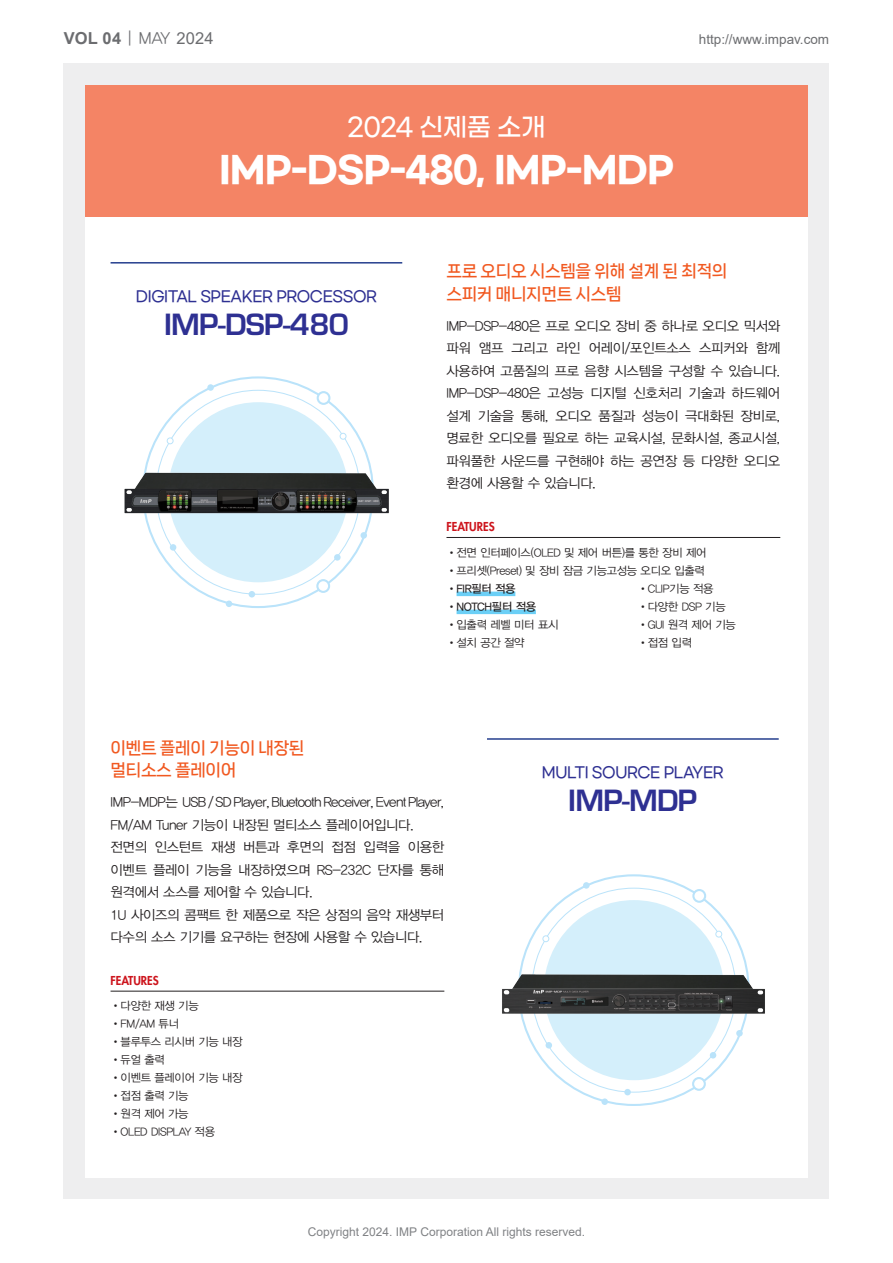
<style>
.page{position:relative;width:893px;height:1263px;background:#fff}
.page>*{position:absolute;margin:0;border:0;box-sizing:border-box;transform-origin:0 0}
.t1{font:700 36px "Gmarket Sans";letter-spacing:-.025em;color:#fff}
.t2{font:600 28.5px "Eurostile LT Std";letter-spacing:-.025em;color:#2e3092}
.t3{font:500 25.5px "Gmarket Sans";letter-spacing:-.025em;color:#fff}
.t4{font:16.5px "Nanum Square Neo c Bd";letter-spacing:-.025em;color:#f15921}
.t5{font:700 16.5px "Arial";color:#6c6d70}
.t6{font:500 15px "Gmarket Sans";letter-spacing:-.025em;color:#2e3092;scale:.95 1}
.t7{font:13.5px/22.5px "YDVYGO32";letter-spacing:-.025em;color:#231f20;text-align:justify}
.t8{font:13.5px "Arial";color:#6c6d70}
.t9{font:12px "Arial";color:#808285}
.목차용_모델명{font:800 12px "Futura Std";color:#cd151d;scale:.95 1}
.t10{font:11.25px "YDVYGO32";letter-spacing:-.025em;color:#231f20}
.t11{font:11.25px "YDVYGO33";letter-spacing:-.025em;color:#231f20}
.s1{font-family:"YDVYGO32";font-weight:400}
.s2{font-weight:400}
.s3{font-family:"YDVYGO32"}
</style>
<div class="page">
<div style="left:64px;top:64px;width:765px;height:1135px;background:#eeeeef"></div>
<div style="left:85px;top:217px;width:723px;height:961px;background:#fff"></div>
<div style="left:85px;top:85px;width:723px;height:132px;background:#f48465"></div>
<hr style="left:446px;top:537px;width:334px;height:1px;background:#231f20">
<hr style="left:457px;top:592px;width:58px;height:4px;background:#6bcff6">
<hr style="left:457px;top:610px;width:79px;height:4px;background:#6bcff6">
<hr style="left:111px;top:991px;width:333px;height:1px;background:#231f20">
<div style="left:168px;top:402px;width:180px;height:180px;background:#d4effb;border-radius:50%"></div>
<div style="left:317px;top:391px;width:13px;height:14px;border:2px solid #bae3fa;border-radius:50%"></div>
<div style="left:316px;top:579px;width:14px;height:14px;border:2px solid #bae3fa;border-radius:50%"></div>
<div style="left:360px;top:532px;width:7px;height:7px;background:#bae3fa;border-radius:50%"></div>
<div style="left:207px;top:384px;width:7px;height:7px;background:#bae3fa;border-radius:50%"></div>
<div style="left:170px;top:544px;width:6px;height:7px;background:#bae3fa;border-radius:50%"></div>
<div style="left:334px;top:554px;width:7px;height:7px;background:#bae3fa;border-radius:50%"></div>
<div style="left:226px;top:600px;width:6px;height:7px;background:#bae3fa;border-radius:50%"></div>
<svg style="left:249px;top:591px;width:6px;height:6px"></svg>
<div style="left:340px;top:433px;width:6px;height:7px;border:1px solid #bae3fa;border-radius:50%"></div>
<div style="left:167px;top:437px;width:6px;height:7px;border:1px solid #bae3fa;border-radius:50%"></div>
<img style="left:124px;top:468px;width:265px;height:49px">
<div style="left:544px;top:900px;width:180px;height:180px;background:#d4effb;border-radius:50%"></div>
<div style="left:692px;top:889px;width:14px;height:14px;border:2px solid #bae3fa;border-radius:50%"></div>
<div style="left:692px;top:1077px;width:14px;height:14px;border:2px solid #bae3fa;border-radius:50%"></div>
<div style="left:736px;top:1030px;width:7px;height:6px;background:#bae3fa;border-radius:50%"></div>
<div style="left:583px;top:882px;width:7px;height:7px;background:#bae3fa;border-radius:50%"></div>
<svg style="left:546px;top:1042px;width:6px;height:6px"></svg>
<svg style="left:710px;top:1052px;width:6px;height:6px"></svg>
<div style="left:601px;top:1098px;width:7px;height:7px;background:#bae3fa;border-radius:50%"></div>
<div style="left:624px;top:1089px;width:7px;height:6px;background:#bae3fa;border-radius:50%"></div>
<div style="left:715px;top:931px;width:7px;height:6px;border:1px solid #bae3fa;border-radius:50%"></div>
<div style="left:542px;top:935px;width:7px;height:7px;border:1px solid #bae3fa;border-radius:50%"></div>
<img style="left:513px;top:970px;width:240px;height:18px">
<img style="left:502px;top:988px;width:263px;height:30px">
<hr style="left:111px;top:262px;width:291px;height:2px;background:#253f8e">
<hr style="left:487px;top:738px;width:292px;height:2px;background:#253f8e">
<p class="t5" style="left:64px;top:26px;width:151px">VOL 04 <span class="s1">| MAY</span> <span class="s2">2024</span></p>
<p class="t8" style="left:699px;top:30px;width:132px">http://www.impav.com</p>
<p class="t3" style="left:347px;top:113px;width:200px">2024 신제품 소개</p>
<p class="t1" style="left:219px;top:149px;width:456px">IMP-DSP-480, IMP-MDP</p>
<p class="t6" style="left:136px;top:288px;width:255px">DIGITAL SPEAKER PROCESSOR</p>
<p class="t2" style="left:164px;top:306px;width:186px">IMP-DSP-480</p>
<p class="t4" style="left:446px;top:262px;width:283px">프로 오디오 시스템을 위해 설계 된 최적의</p>
<p class="t4" style="left:446px;top:285px;width:177px">스피커 매니지먼트 시스템</p>
<p class="t7" style="left:446px;top:314px;width:335px">IMP-DSP-480은 프로 오디오 장비 중 하나로 오디오 믹서와 파워 앰프 그리고 라인 어레이/포인트소스 스피커와 함께 사용하여 고품질의 프로 음향 시스템을 구성할 수 있습니다.<br>IMP-DSP-480은 고성능 디지털 신호처리 기술과 하드웨어 설계 기술을 통해, 오디오 품질과 성능이 극대화된 장비로, 명료한 오디오를 필요로 하는 교육시설, 문화시설, 종교시설, 파워풀한 사운드를 구현해야 하는 공연장 등 다양한 오디오 환경에 사용할 수 있습니다.</p>
<p class="목차용_모델명" style="left:446px;top:519px;width:52px">FEATURES</p>
<p class="t10" style="left:446px;top:545px;width:261px">•전면 인터페이스(OLED 및 제어 버튼)를 통한 장비 제어</p>
<p class="t10" style="left:446px;top:563px;width:260px">•프리셋(Preset) 및 장비 잠금 기능고성능 오디오 입출력</p>
<p class="t11" style="left:446px;top:581px;width:71px"><span class="s3">•</span>FIR필터 적용</p>
<p class="t10" style="left:638px;top:581px;width:77px">•CLIP기능 적용</p>
<p class="t11" style="left:446px;top:599px;width:91px"><span class="s3">•</span>NOTCH필터 적용</p>
<p class="t10" style="left:638px;top:599px;width:89px">•다양한 DSP 기능</p>
<p class="t10" style="left:446px;top:617px;width:113px">•입출력 레벨 미터 표시</p>
<p class="t10" style="left:638px;top:617px;width:100px">•GUI 원격 제어 기능</p>
<p class="t10" style="left:446px;top:635px;width:80px">•설치 공간 절약</p>
<p class="t10" style="left:638px;top:635px;width:56px">•접점 입력</p>
<p class="t4" style="left:111px;top:739px;width:196px">이벤트 플레이 기능이 내장된</p>
<p class="t4" style="left:111px;top:761px;width:127px">멀티소스 플레이어</p>
<p class="t7" style="left:111px;top:790px;width:335px">IMP-MDP는 USB / SD Player, Bluetooth Receiver, Event Player,<br>FM/AM Tuner 기능이 내장된 멀티소스 플레이어입니다.</p>
<p class="t7" style="left:111px;top:835px;width:335px">전면의 인스턴트 재생 버튼과 후면의 접점 입력을 이용한 이벤트 플레이 기능을 내장하였으며 RS-232C 단자를 통해 원격에서 소스를 제어할 수 있습니다.</p>
<p class="t7" style="left:111px;top:902px;width:335px">1U 사이즈의 콤팩트 한 제품으로 작은 상점의 음악 재생부터 다수의 소스 기기를 요구하는 현장에 사용할 수 있습니다.</p>
<p class="목차용_모델명" style="left:111px;top:973px;width:52px">FEATURES</p>
<p class="t10" style="left:111px;top:998px;width:90px">•다양한 재생 기능</p>
<p class="t10" style="left:111px;top:1016px;width:70px">•FM/AM 튜너</p>
<p class="t10" style="left:111px;top:1034px;width:134px">•블루투스 리시버 기능 내장</p>
<p class="t10" style="left:111px;top:1052px;width:56px">•듀얼 출력</p>
<p class="t10" style="left:111px;top:1070px;width:134px">•이벤트 플레이어 기능 내장</p>
<p class="t10" style="left:111px;top:1088px;width:80px">•접점 출력 기능</p>
<p class="t10" style="left:111px;top:1106px;width:80px">•원격 제어 가능</p>
<p class="t10" style="left:111px;top:1124px;width:106px">•OLED DISPLAY 적용</p>
<p class="t6" style="left:542px;top:765px;width:193px">MULTI SOURCE PLAYER</p>
<p class="t2" style="left:568px;top:783px;width:131px">IMP-MDP</p>
<p class="t9" style="left:308px;top:1223px;width:279px">Copyright 2024. IMP Corporation All rights reserved.</p>
</div>
